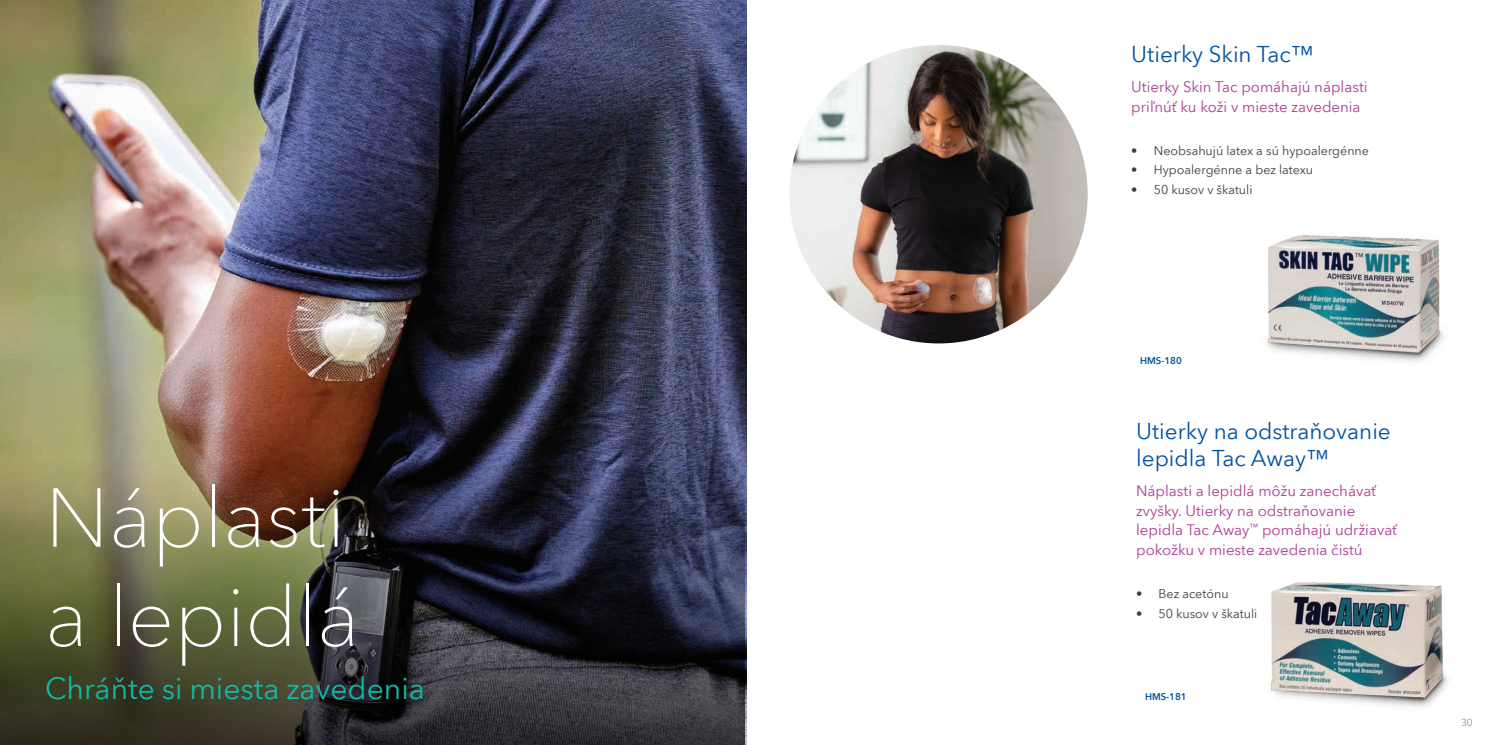
<style>
.page{position:relative;width:1489px;height:745px;background:#fff}
.page>*{position:absolute;margin:0;border:0;box-sizing:border-box;transform-origin:0 0}
.t1{font:100 82.62px/99.1px "Avenir Next World";color:#fff}
.t2{font:30.12px "Avenir Next World";color:#10baa7}
.t3{font:22.5px/27px "Avenir Next World";color:#0152a1}
.t4{font:15px/19.5px "Avenir Next World";color:#ac3d96}
.t5{font:12.5px "Avenir Next World";color:#3e3e3f}
.t6{font:10px "Avenir Next World";color:#8a8c8f}
.t7{font:600 9.5px "Avenir Next World";color:#0152a1}
</style>
<div class="page">
<img style="left:0;top:0;width:746px;height:744px">
<svg style="left:0;top:459px;width:744px;height:285px;background:#42413a"></svg>
<img style="left:1267px;top:235px;width:177px;height:127px">
<img style="left:1271px;top:582px;width:177px;height:126px">
<img style="left:789px;top:45px;width:298px;height:298px;border-radius:149px">
<h1 class="t1" style="left:45px;top:468px;width:316px">Náplasti a lepidlá</h1>
<h2 class="t2" style="left:45px;top:664px;width:381px">Chráňte si miesta zavedenia</h2>
<h3 class="t3" style="left:1131px;top:41px;width:183px">Utierky Skin Tac™</h3>
<p class="t4" style="left:1131px;top:77px;width:238px">Utierky Skin Tac pomáhajú náplasti priľnúť ku koži v mieste zavedenia</p>
<p class="t5" style="left:1131px;top:140px;width:239px">• Neobsahujú latex a sú hypoalergénne</p>
<p class="t5" style="left:1131px;top:160px;width:183px">• Hypoalergénne a bez latexu</p>
<p class="t5" style="left:1131px;top:180px;width:123px">• 50 kusov v škatuli</p>
<p class="t7" style="left:1140px;top:355px;width:43px">HMS-180</p>
<h3 class="t3" style="left:1136px;top:418px;width:256px">Utierky na odstraňovanie lepidla Tac Away™</h3>
<p class="t4" style="left:1136px;top:481px;width:262px">Náplasti a lepidlá môžu zanechávať zvyšky. Utierky na odstraňovanie lepidla Tac Away<sup>™</sup> pomáhajú udržiavať pokožku v mieste zavedenia čistú</p>
<p class="t5" style="left:1136px;top:583px;width:94px">• Bez acetónu</p>
<p class="t5" style="left:1136px;top:603px;width:123px">• 50 kusov v škatuli</p>
<p class="t7" style="left:1145px;top:690px;width:43px">HMS-181</p>
<p class="t6" style="left:1461px;top:714px;width:13px">30</p>
</div>
